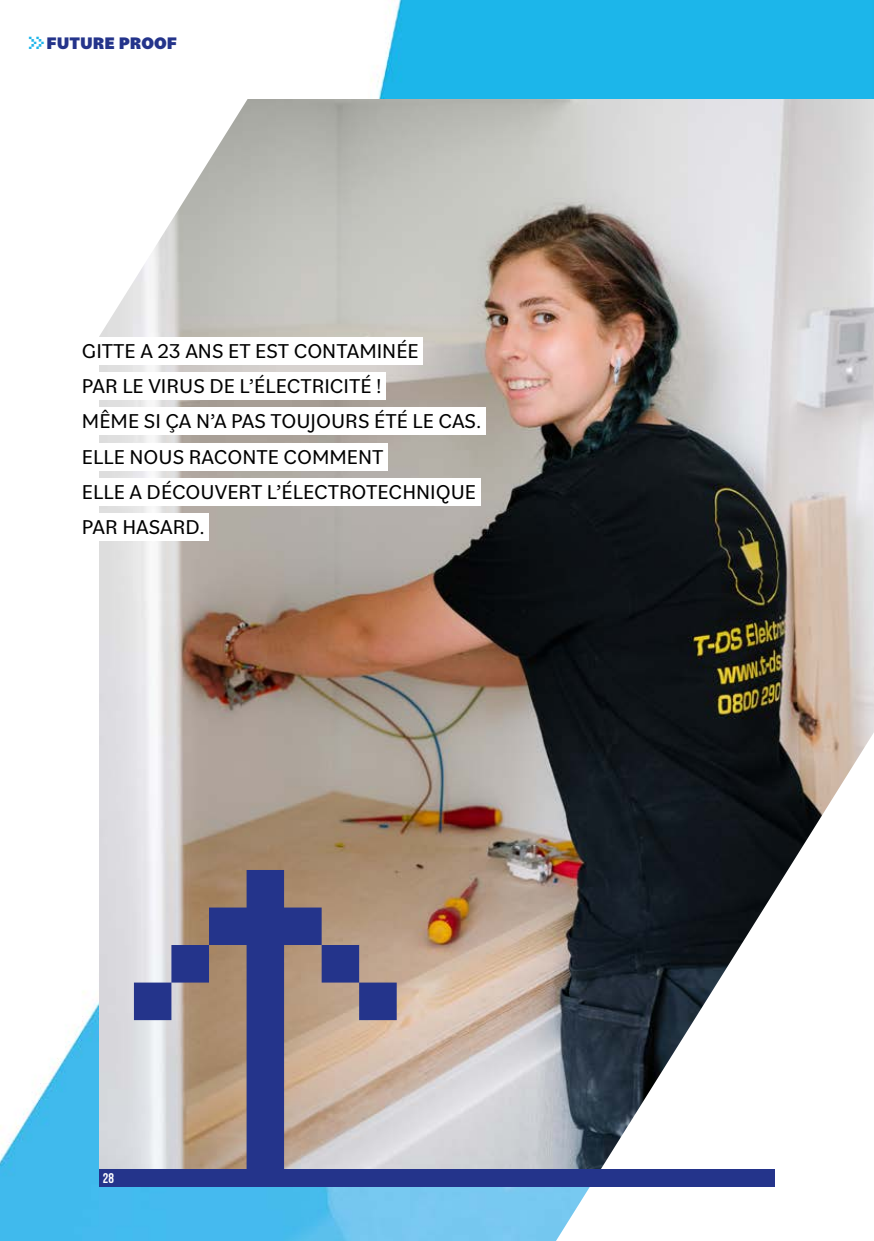
<style>
.page{position:relative;width:874px;height:1241px;background:#fff}
.page>*{position:absolute;margin:0;border:0;box-sizing:border-box;transform-origin:0 0}
.t1{font:375.03px "Icon Bit One";color:#24348b}
.t2{font:21px/35px "Bilo";color:#000}
.t3{font:900 17.5px "Bilo";color:#24348b}
.t4{font:700 14px "Bebas Neue";color:#fff}
.s1{font-family:"Icon Bit One";font-weight:400;font-size:24.5px;color:#1eb5ea}
</style>
<div class="page">
<img style="left:0;top:0;width:873px;height:1240px">
<img style="left:99px;top:99px;width:774px;height:1069px">
<svg style="left:555px;top:732px;width:318px;height:508px"></svg>
<svg style="left:0;top:0;width:309px;height:495px"></svg>
<div style="left:99px;top:1168px;width:675px;height:18px;background:#24348b"></div>
<div style="left:77px;top:337px;width:346px;height:28px;background:#fff"></div>
<div style="left:77px;top:372px;width:309px;height:28px;background:#fff"></div>
<div style="left:77px;top:407px;width:408px;height:28px;background:#fff"></div>
<div style="left:77px;top:442px;width:311px;height:28px;background:#fff"></div>
<div style="left:77px;top:477px;width:403px;height:28px;background:#fff"></div>
<div style="left:77px;top:512px;width:132px;height:28px;background:#fff"></div>
<p class="t3" style="left:29px;top:31px;width:149px"><span class="s1">G</span>FUTURE PROOF</p>
<p class="t2" style="left:82px;top:333px;width:400px">GITTE A 23 ANS ET EST CONTAMINÉE<br>PAR LE VIRUS DE L’ÉLECTRICITÉ !<br>MÊME SI ÇA N’A PAS TOUJOURS ÉTÉ LE CAS.<br>ELLE NOUS RACONTE COMMENT<br>ELLE A DÉCOUVERT L’ÉLECTROTECHNIQUE<br>PAR HASARD.</p>
<p class="t4" style="left:103px;top:1170px;width:13px">28</p>
<h1 class="t1" style="left:48px;top:1169px;width:339px;rotate:-90deg">C</h1>
</div>
